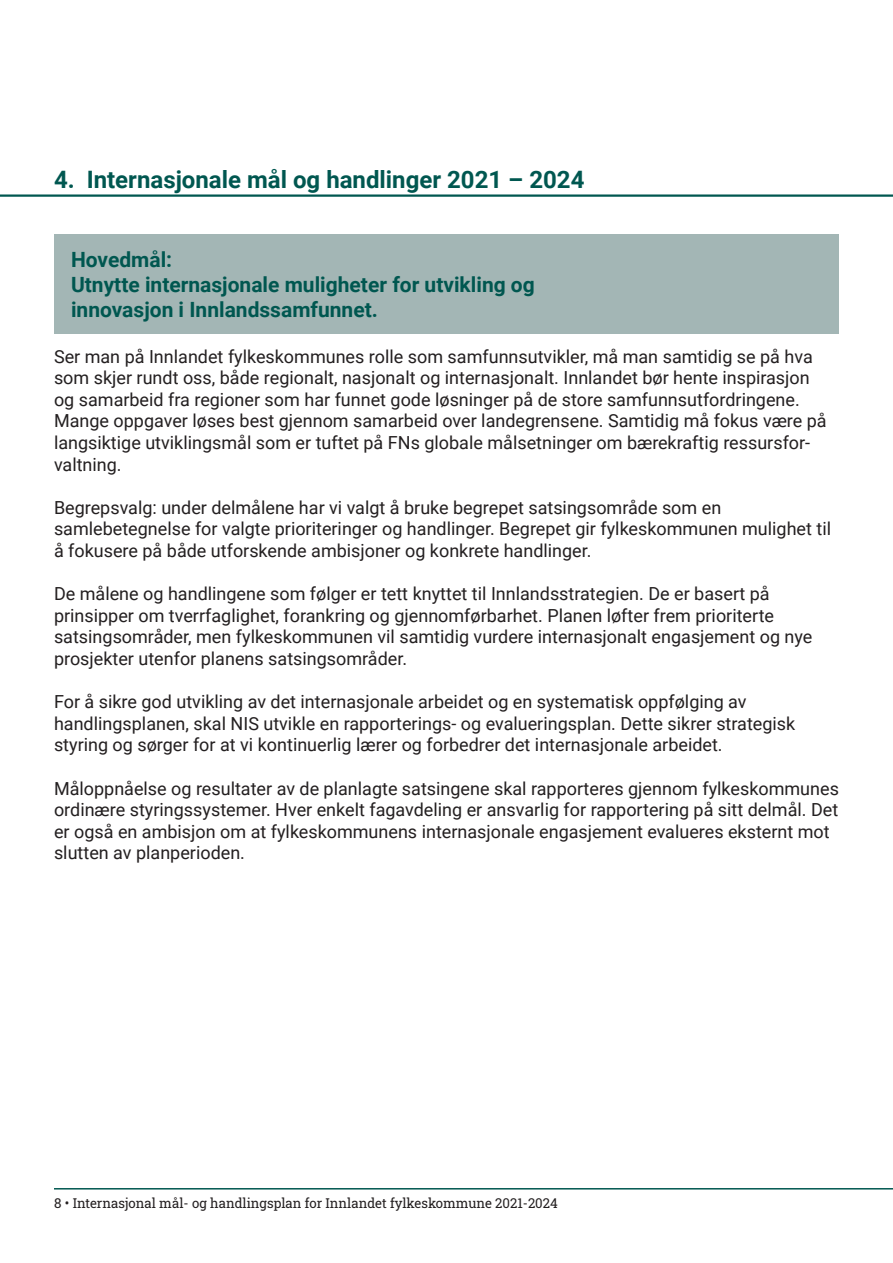
<style>
.page{position:relative;width:893px;height:1263px;background:#fff}
.page>*{position:absolute;margin:0;border:0;box-sizing:border-box;transform-origin:0 0}
.t1{font:700 24px "Roboto";color:#005750}
.t2{font:700 21px/25.2px "Roboto";color:#005750}
.t3{font:18px/21.6px "Roboto";color:#231f20}
.t4{font:13.5px "Roboto Slab";color:#231f20}
</style>
<div class="page">
<hr style="left:0;top:194px;width:893px;height:3px;background:#005750">
<hr style="left:54px;top:1188px;width:839px;height:1px;background:#005750">
<div style="left:54px;top:234px;width:785px;height:100px;background:#a3b6b5"></div>
<h1 class="t1" style="left:54px;top:163px;width:532px">4. Internasjonale mål og handlinger 2021 – 2024</h1>
<p class="t2" style="left:71px;top:246px;width:465px">Hovedmål:<br>Utnytte internasjonale muligheter for utvikling og innovasjon i Innlandssamfunnet.</p>
<p class="t3" style="left:54px;top:345px;width:774px">Ser man på Innlandet fylkeskommunes rolle som samfunnsutvikler, må man samtidig se på hva som skjer rundt oss, både regionalt, nasjonalt og internasjonalt. Innlandet bør hente inspirasjon og samarbeid fra regioner som har funnet gode løsninger på de store samfunnsutfordringene.<br>Mange oppgaver løses best gjennom samarbeid over landegrensene. Samtidig må fokus være på langsiktige utviklingsmål som er tuftet på FNs globale målsetninger om bærekraftig ressursfor&shy;valtning.</p>
<p class="t3" style="left:54px;top:496px;width:779px">Begrepsvalg: under delmålene har vi valgt å bruke begrepet satsingsområde som en samlebetegnelse for valgte prioriteringer og handlinger. Begrepet gir fylkeskommunen mulighet til å fokusere på både utforskende ambisjoner og konkrete handlinger.</p>
<p class="t3" style="left:54px;top:582px;width:760px">De målene og handlingene som følger er tett knyttet til Innlandsstrategien. De er basert på prinsipper om tverrfaglighet, forankring og gjennomførbarhet. Planen løfter frem prioriterte satsingsområder, men fylkeskommunen vil samtidig vurdere internasjonalt engasjement og nye prosjekter utenfor planens satsingsområder.</p>
<p class="t3" style="left:54px;top:690px;width:743px">For å sikre god utvikling av det internasjonale arbeidet og en systematisk oppfølging av handlingsplanen, skal NIS utvikle en rapporterings- og evalueringsplan. Dette sikrer strategisk styring og sørger for at vi kontinuerlig lærer og forbedrer det internasjonale arbeidet.</p>
<p class="t3" style="left:54px;top:777px;width:786px">Måloppnåelse og resultater av de planlagte satsingene skal rapporteres gjennom fylkeskommunes ordinære styringssystemer. Hver enkelt fagavdeling er ansvarlig for rapportering på sitt delmål. Det er også en ambisjon om at fylkeskommunens internasjonale engasjement evalueres eksternt mot slutten av planperioden.</p>
<p class="t4" style="left:54px;top:1194px;width:505px">8 • Internasjonal mål- og handlingsplan for Innlandet fylkeskommune 2021-2024</p>
</div>
